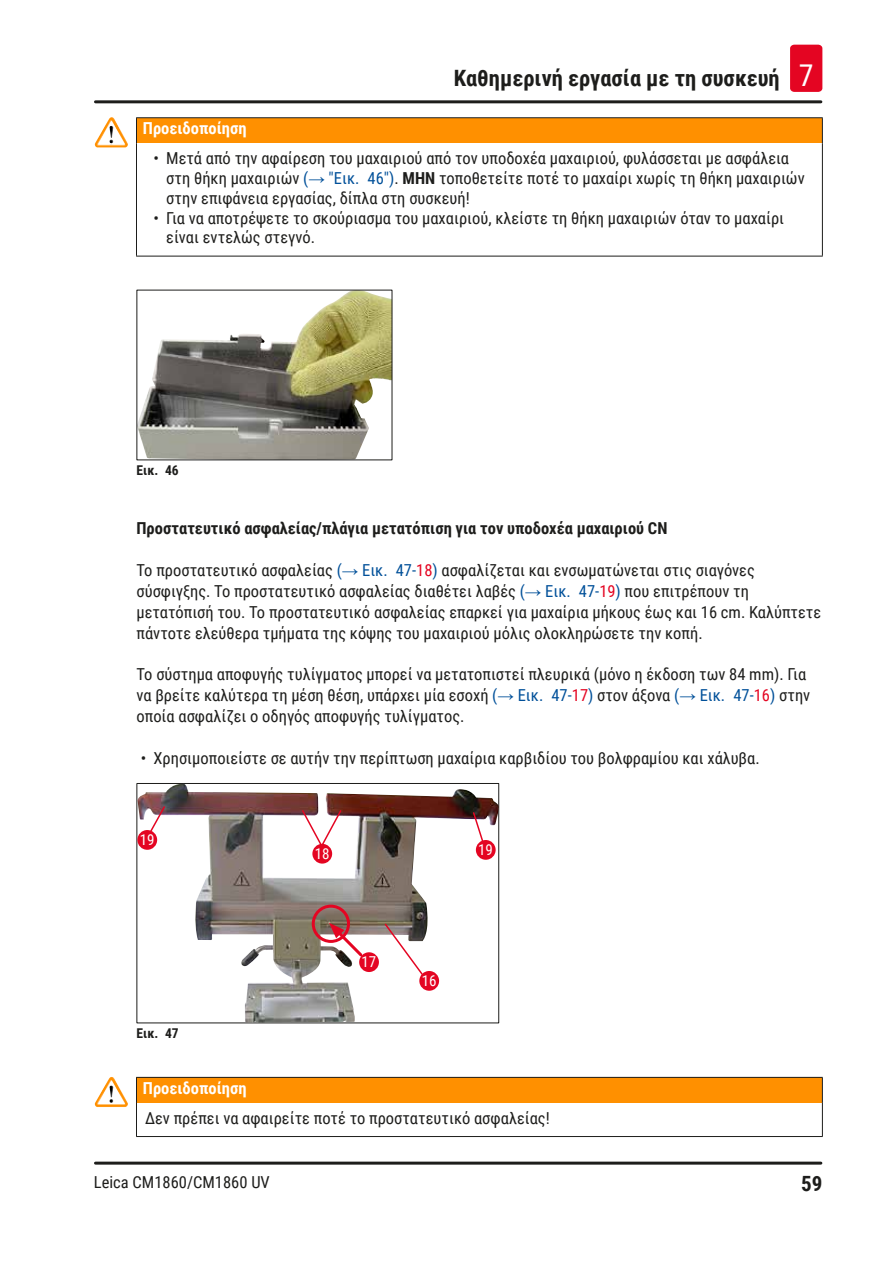
<style>
.page{position:relative;width:893px;height:1263px;background:#fff}
.page>*{position:absolute;margin:0;border:0;box-sizing:border-box;transform-origin:0 0}
.t1{font:700 22.5px "Roboto Condensed";color:#1d1d1b}
.t2{font:700 21px "Roboto Condensed";color:#1d1d1b}
.Description_text{font:16.5px/20.9px "Roboto Condensed";color:#1d1d1b}
.Subheading{font:700 16.5px "Roboto Condensed";color:#1d1d1b}
.Source_of_danger{font:16.5px "Roboto Condensed";color:#1d1d1b}
.Signalword__no_use_a{font:700 16.5px "Roboto Condensed";color:#fff}
.t3{font:15px "Roboto Condensed";color:#fff}
.t4{font:700 13.5px "Roboto Condensed";color:#1d1d1b}
.s1{font-weight:400;font-size:30px;color:#fff}
.s2{color:#005099}
.s3{font-family:"Arial";color:#005099}
.s4{font-weight:700}
.s5{color:#e40522}
</style>
<div class="page">
<hr style="left:95px;top:100px;width:726px;height:3px;background:#1d1d1b">
<hr style="left:95px;top:1161px;width:726px;height:3px;background:#1d1d1b">
<div style="left:790px;top:45px;width:32px;height:47px;background:#e40522;border-radius:4px"></div>
<div style="left:136px;top:118px;width:686px;height:25px;background:#ff9000"></div>
<hr style="left:136px;top:143px;width:1px;height:113px;background:#1d1d1b">
<hr style="left:822px;top:143px;width:1px;height:113px;background:#1d1d1b">
<hr style="left:136px;top:256px;width:687px;height:1px;background:#1d1d1b">
<hr style="left:136px;top:117px;width:687px;height:1px;background:#1d1d1b">
<svg style="left:136px;top:118px;width:1px;height:25px"></svg>
<svg style="left:822px;top:118px;width:1px;height:25px"></svg>
<img style="left:97px;top:117px;width:14px;height:23px">
<img style="left:138px;top:292px;width:252px;height:166px">
<img style="left:137px;top:783px;width:362px;height:240px">
<div style="left:312px;top:905px;width:38px;height:38px;border:3px solid #e40522;border-radius:50%"></div>
<svg style="left:329px;top:923px;width:36px;height:36px"></svg>
<svg style="left:472px;top:811px;width:13px;height:32px"></svg>
<svg style="left:149px;top:805px;width:17px;height:28px"></svg>
<svg style="left:383px;top:922px;width:41px;height:54px"></svg>
<svg style="left:301px;top:809px;width:42px;height:38px"></svg>
<div style="left:476px;top:840px;width:20px;height:20px;background:#e40522;border-radius:50%"></div>
<div style="left:137px;top:830px;width:20px;height:20px;background:#e40522;border-radius:50%"></div>
<div style="left:312px;top:844px;width:20px;height:19px;background:#e40522;border-radius:50%"></div>
<div style="left:359px;top:952px;width:20px;height:20px;background:#e40522;border-radius:50%"></div>
<div style="left:419px;top:971px;width:20px;height:20px;background:#e40522;border-radius:50%"></div>
<div style="left:136px;top:1077px;width:686px;height:26px;background:#ff9000"></div>
<hr style="left:136px;top:1103px;width:1px;height:33px;background:#1d1d1b">
<hr style="left:822px;top:1103px;width:1px;height:33px;background:#1d1d1b">
<hr style="left:136px;top:1136px;width:687px;height:1px;background:#1d1d1b">
<hr style="left:136px;top:1077px;width:687px;height:1px;background:#1d1d1b">
<svg style="left:136px;top:1078px;width:1px;height:25px"></svg>
<svg style="left:822px;top:1078px;width:1px;height:25px"></svg>
<img style="left:97px;top:1077px;width:14px;height:22px">
<h1 class="t1" style="left:454px;top:63px;width:361px">Καθημερινή εργασία με τη συσκευή <span class="s1">7</span></h1>
<p class="Signalword__no_use_a" style="left:143px;top:117px;width:105px">Προειδοποίηση</p>
<p class="Description_text" style="left:166px;top:148px;width:640px;line-height:19.8px;text-indent:-13px">• Μετά από την αφαίρεση του μαχαιριού από τον υποδοχέα μαχαιριού, φυλάσσεται με ασφάλεια στη θήκη μαχαιριών <span class="s2">(</span><span class="s3">→</span> <span class="s2">"Εικ. 46")</span>. <span class="s4">ΜΗΝ</span> τοποθετείτε ποτέ το μαχαίρι χωρίς τη θήκη μαχαιριών στην επιφάνεια εργασίας, δίπλα στη συσκευή!</p>
<p class="Description_text" style="left:166px;top:207px;width:619px;line-height:19.8px;text-indent:-13px">• Για να αποτρέψετε το σκούριασμα του μαχαιριού, κλείστε τη θήκη μαχαιριών όταν το μαχαίρι είναι εντελώς στεγνό.</p>
<p class="t4" style="left:137px;top:461px;width:44px">Εικ. 46</p>
<p class="Subheading" style="left:136px;top:517px;width:532px">Προστατευτικό ασφαλείας/πλάγια μετατόπιση για τον υποδοχέα μαχαιριού CN</p>
<p class="Description_text" style="left:136px;top:559px;width:686px">Το προστατευτικό ασφαλείας <span class="s2">(</span><span class="s3">→</span> <span class="s2">Εικ. 47‑</span><span class="s5">18</span><span class="s2">)</span> ασφαλίζεται και ενσωματώνεται στις σιαγόνες σύσφιγξης. Το προστατευτικό ασφαλείας διαθέτει λαβές <span class="s2">(</span><span class="s3">→</span> <span class="s2">Εικ. 47‑</span><span class="s5">19</span><span class="s2">)</span> που επιτρέπουν τη μετατόπισή του. Το προστατευτικό ασφαλείας επαρκεί για μαχαίρια μήκους έως και 16 cm. Καλύπτετε πάντοτε ελεύθερα τμήματα της κόψης του μαχαιριού μόλις ολοκληρώσετε την κοπή.</p>
<p class="Description_text" style="left:136px;top:663px;width:675px">Το σύστημα αποφυγής τυλίγματος μπορεί να μετατοπιστεί πλευρικά (μόνο η έκδοση των 84 mm). Για να βρείτε καλύτερα τη μέση θέση, υπάρχει μία εσοχή <span class="s2">(</span><span class="s3">→</span> <span class="s2">Εικ. 47‑</span><span class="s5">17</span><span class="s2">)</span> στον άξονα <span class="s2">(</span><span class="s3">→</span> <span class="s2">Εικ. 47‑</span><span class="s5">16</span><span class="s2">)</span> στην οποία ασφαλίζει ο οδηγός αποφυγής τυλίγματος.</p>
<p class="Description_text" style="left:141px;top:747px;width:620px">• Χρησιμοποιείστε σε αυτήν την περίπτωση μαχαίρια καρβιδίου του βολφραμίου και χάλυβα.</p>
<p class="t3" style="left:140px;top:829px;width:16px">19</p>
<p class="t4" style="left:137px;top:1023px;width:44px">Εικ. 47</p>
<p class="t3" style="left:315px;top:843px;width:16px">18</p>
<p class="t3" style="left:361px;top:952px;width:16px">17</p>
<p class="t3" style="left:478px;top:839px;width:16px">19</p>
<p class="t3" style="left:422px;top:970px;width:16px">16</p>
<p class="Signalword__no_use_a" style="left:143px;top:1076px;width:105px">Προειδοποίηση</p>
<p class="Source_of_danger" style="left:145px;top:1106px;width:406px">Δεν πρέπει να αφαιρείτε ποτέ το προστατευτικό ασφαλείας!</p>
<p class="Description_text" style="left:94px;top:1171px;width:177px">Leica CM1860/CM1860 UV</p>
<p class="t2" style="left:801px;top:1169px;width:23px">59</p>
</div>
